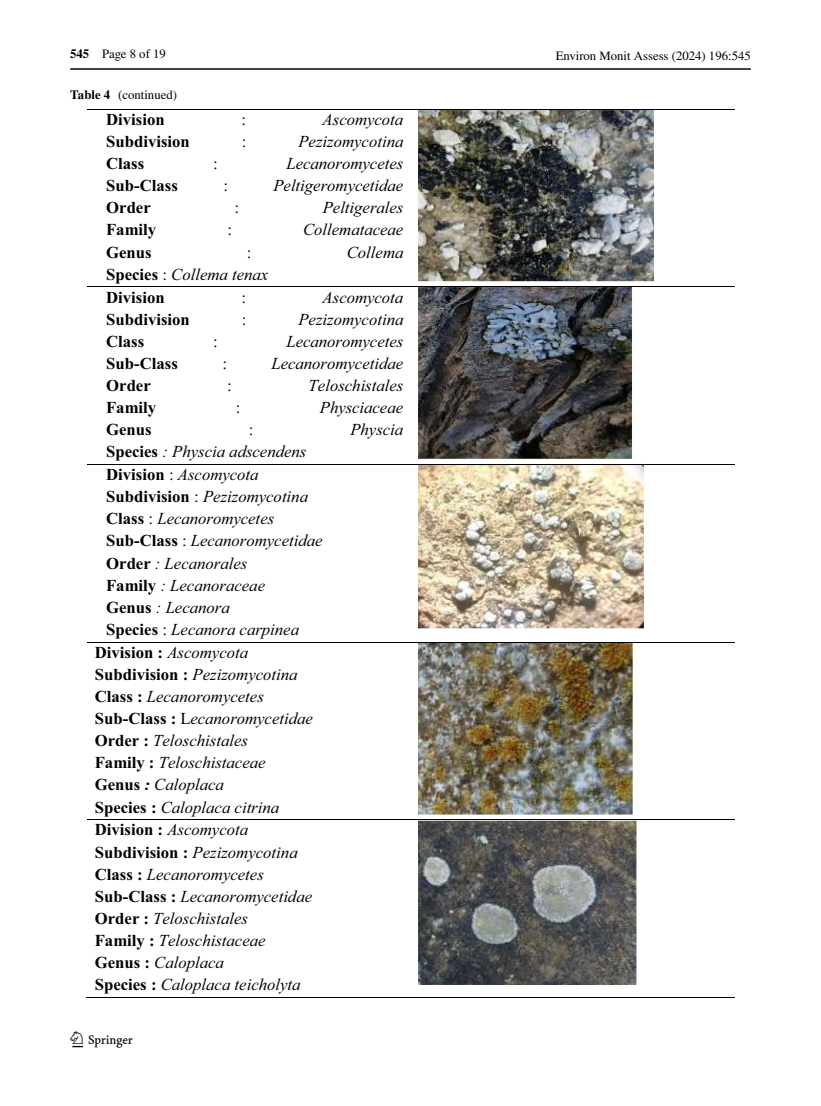
<style>
.page{position:relative;width:821px;height:1106px;background:#fff}
.page>*{position:absolute;margin:0;border:0;box-sizing:border-box;transform-origin:0 0}
.t1{font:22.5px "Springnew Regular 2";color:#000}
.t2{font:16.65px "Times New Roman PS Italic MT3";color:#000}
.t3{font:16.65px "Times New Roman PS Bold MT3";color:#000}
.t4{font:16.65px "Times New Roman 3";color:#000}
.t5{font:12.75px "STIX";color:#000}
.s1{font-weight:700}
.s2{font-family:"Times New Roman PS Bold MT3"}
.s3{font-family:"Times New Roman 3"}
.s4{font-family:"Times New Roman PS Bold Italic MT2"}
</style>
<div class="page">
<hr style="left:70px;top:68px;width:680px;height:2px;background:#000">
<img style="left:418px;top:110px;width:236px;height:874px">
<hr style="left:87px;top:109px;width:324px;height:1px;background:#000">
<hr style="left:411px;top:109px;width:323px;height:1px;background:#000">
<hr style="left:87px;top:286px;width:324px;height:1px;background:#000">
<hr style="left:411px;top:286px;width:323px;height:1px;background:#000">
<hr style="left:87px;top:464px;width:324px;height:1px;background:#000">
<hr style="left:411px;top:464px;width:323px;height:1px;background:#000">
<hr style="left:87px;top:642px;width:324px;height:1px;background:#000">
<hr style="left:411px;top:642px;width:323px;height:1px;background:#000">
<hr style="left:87px;top:819px;width:324px;height:1px;background:#000">
<hr style="left:411px;top:819px;width:323px;height:1px;background:#000">
<hr style="left:86px;top:997px;width:325px;height:1px;background:#000">
<hr style="left:410px;top:997px;width:324px;height:1px;background:#000">
<p class="t5" style="left:70px;top:45px;width:97px"><span class="s1">545</span> Page 8 of 19</p>
<p class="t5" style="left:70px;top:86px;width:108px"><span class="s1">Table 4</span> (continued)</p>
<p class="t3" style="left:106px;top:107px;width:60px">Division</p>
<p class="t4" style="left:241px;top:113px;width:6px">:</p>
<p class="t2" style="left:323px;top:108px;width:82px">Ascomycota</p>
<p class="t3" style="left:106px;top:129px;width:85px">Subdivision</p>
<p class="t4" style="left:242px;top:135px;width:6px">:</p>
<p class="t2" style="left:298px;top:130px;width:106px">Pezizomycotina</p>
<p class="t3" style="left:106px;top:151px;width:40px">Class</p>
<p class="t4" style="left:213px;top:157px;width:6px">:</p>
<p class="t2" style="left:286px;top:152px;width:118px">Lecanoromycetes</p>
<p class="t3" style="left:106px;top:173px;width:73px">Sub-Class</p>
<p class="t4" style="left:223px;top:180px;width:6px">:</p>
<p class="t2" style="left:273px;top:174px;width:131px">Peltigeromycetidae</p>
<p class="t3" style="left:106px;top:196px;width:46px">Order</p>
<p class="t4" style="left:234px;top:202px;width:6px">:</p>
<p class="t2" style="left:323px;top:196px;width:82px">Peltigerales</p>
<p class="t3" style="left:106px;top:218px;width:51px">Family</p>
<p class="t4" style="left:227px;top:224px;width:6px">:</p>
<p class="t2" style="left:303px;top:218px;width:102px">Collemataceae</p>
<p class="t3" style="left:106px;top:240px;width:47px">Genus</p>
<p class="t4" style="left:247px;top:246px;width:6px">:</p>
<p class="t2" style="left:347px;top:240px;width:58px">Collema</p>
<p class="t2" style="left:106px;top:262px;width:164px"><span class="s2">Species</span> <span class="s3">:</span> Collema tenax</p>
<p class="t3" style="left:106px;top:285px;width:60px">Division</p>
<p class="t4" style="left:241px;top:291px;width:6px">:</p>
<p class="t2" style="left:323px;top:285px;width:82px">Ascomycota</p>
<p class="t3" style="left:106px;top:307px;width:85px">Subdivision</p>
<p class="t4" style="left:242px;top:313px;width:6px">:</p>
<p class="t2" style="left:298px;top:307px;width:106px">Pezizomycotina</p>
<p class="t3" style="left:106px;top:329px;width:40px">Class</p>
<p class="t4" style="left:213px;top:335px;width:6px">:</p>
<p class="t2" style="left:286px;top:330px;width:118px">Lecanoromycetes</p>
<p class="t3" style="left:106px;top:351px;width:73px">Sub-Class</p>
<p class="t4" style="left:222px;top:357px;width:6px">:</p>
<p class="t2" style="left:271px;top:352px;width:133px">Lecanoromycetidae</p>
<p class="t3" style="left:106px;top:373px;width:46px">Order</p>
<p class="t4" style="left:227px;top:379px;width:6px">:</p>
<p class="t2" style="left:309px;top:374px;width:96px">Teloschistales</p>
<p class="t3" style="left:106px;top:395px;width:51px">Family</p>
<p class="t4" style="left:236px;top:401px;width:6px">:</p>
<p class="t2" style="left:320px;top:396px;width:85px">Physciaceae</p>
<p class="t3" style="left:106px;top:417px;width:47px">Genus</p>
<p class="t4" style="left:249px;top:423px;width:6px">:</p>
<p class="t2" style="left:350px;top:418px;width:54px">Physcia</p>
<p class="t2" style="left:106px;top:440px;width:202px"><span class="s2">Species</span> : Physcia adscendens</p>
<p class="t2" style="left:106px;top:463px;width:154px"><span class="s2">Division</span> <span class="s3">:</span> Ascomycota</p>
<p class="t2" style="left:106px;top:485px;width:203px"><span class="s2">Subdivision</span> <span class="s3">:</span> Pezizomycotina</p>
<p class="t2" style="left:106px;top:507px;width:170px"><span class="s2">Class</span> <span class="s3">:</span> Lecanoromycetes</p>
<p class="t2" style="left:106px;top:529px;width:218px"><span class="s2">Sub-Class</span> <span class="s3">:</span> Lecanoromycetidae</p>
<p class="t2" style="left:106px;top:551px;width:143px"><span class="s2">Order</span> : Lecanorales</p>
<p class="t2" style="left:106px;top:573px;width:160px"><span class="s2">Family</span> : Lecanoraceae</p>
<p class="t2" style="left:106px;top:596px;width:125px"><span class="s2">Genus</span> : Lecanora</p>
<p class="t2" style="left:106px;top:618px;width:194px"><span class="s2">Species</span> <span class="s3">:</span> Lecanora carpinea</p>
<p class="t2" style="left:95px;top:640px;width:155px"><span class="s2">Division :</span> Ascomycota</p>
<p class="t2" style="left:95px;top:663px;width:204px"><span class="s2">Subdivision :</span> Pezizomycotina</p>
<p class="t2" style="left:95px;top:685px;width:170px"><span class="s2">Class :</span> Lecanoromycetes</p>
<p class="t2" style="left:95px;top:707px;width:219px"><span class="s2">Sub-Class :</span> <span class="s3">L</span>ecanoromycetidae</p>
<p class="t2" style="left:95px;top:729px;width:155px"><span class="s2">Order :</span> Teloschistales</p>
<p class="t2" style="left:95px;top:751px;width:172px"><span class="s2">Family :</span> Teloschistaceae</p>
<p class="t2" style="left:95px;top:773px;width:131px"><span class="s2">Genus</span> <span class="s4">:</span> Caloplaca</p>
<p class="t2" style="left:95px;top:795px;width:186px"><span class="s2">Species :</span> Caloplaca citrina</p>
<p class="t2" style="left:95px;top:818px;width:155px"><span class="s2">Division :</span> Ascomycota</p>
<p class="t2" style="left:95px;top:840px;width:204px"><span class="s2">Subdivision :</span> Pezizomycotina</p>
<p class="t2" style="left:95px;top:862px;width:170px"><span class="s2">Class :</span> Lecanoromycetes</p>
<p class="t2" style="left:95px;top:884px;width:219px"><span class="s2">Sub-Class :</span> Lecanoromycetidae</p>
<p class="t2" style="left:95px;top:907px;width:155px"><span class="s2">Order :</span> Teloschistales</p>
<p class="t2" style="left:95px;top:929px;width:172px"><span class="s2">Family :</span> Teloschistaceae</p>
<p class="t2" style="left:95px;top:951px;width:131px"><span class="s2">Genus :</span> Caloplaca</p>
<p class="t2" style="left:95px;top:973px;width:207px"><span class="s2">Species :</span> Caloplaca teicholyta</p>
<h1 class="t1" style="left:72px;top:1031px;width:62px">1 3</h1>
<p class="t5" style="left:555px;top:47px;width:197px">Environ Monit Assess (2024) 196:545</p>
</div>
